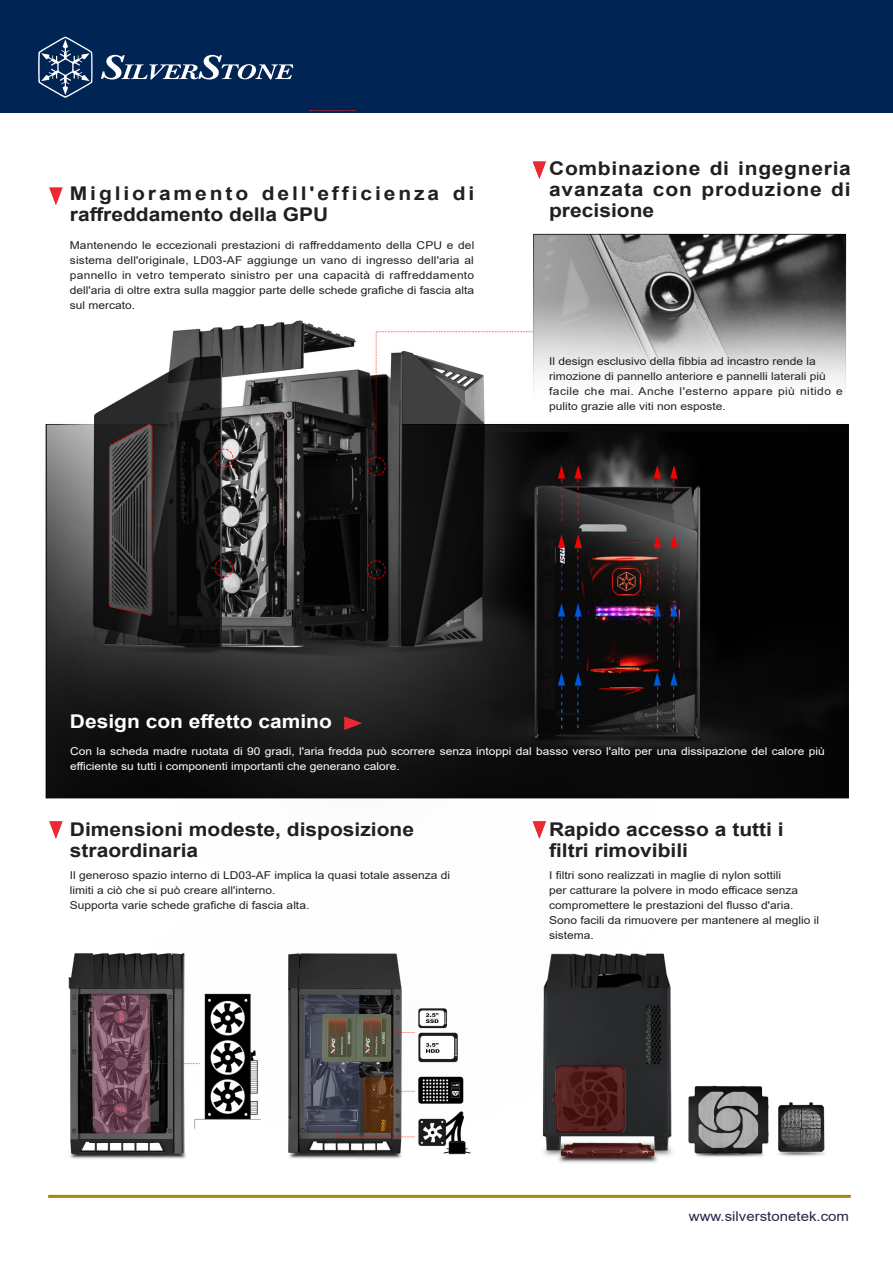
<style>
.page{position:relative;width:893px;height:1263px;background:#fff}
.page>*{position:absolute;margin:0;border:0;box-sizing:border-box;transform-origin:0 0}
.t1{font:700 18.9px/21px "Arial";color:#231f20;text-align:justify;scale:1.11 1}
.t2{font:700 18.9px/21px "Arial";letter-spacing:.14em;color:#231f20;scale:1.11 1}
.t3{font:700 18.9px "Arial";color:#fff;scale:1.11 1}
.t4{font:13.5px "Arial";color:#232747;scale:1.11 1}
.t5{font:10.8px/15px "Arial";color:#231f20;text-align:justify;scale:1.11 1}
.t6{font:10.8px/15px "Arial";color:#fff;scale:1.11 1}
.t7{font:10.8px/15px "Arial";letter-spacing:.035em;color:#231f20;scale:1.11 1}
</style>
<div class="page">
<img style="left:0;top:112px;width:893px;height:1083px">
<div style="left:0;top:0;width:893px;height:112px;background:#002454"></div>
<svg style="left:38px;top:36px;width:55px;height:62px"></svg>
<svg style="left:101px;top:55px;width:192px;height:25px"></svg>
<hr style="left:48px;top:1195px;width:803px;height:3px;background:#ad840a">
<svg style="left:310px;top:110px;width:45px;height:1px"></svg>
<svg style="left:49px;top:188px;width:14px;height:17px"></svg>
<svg style="left:49px;top:821px;width:14px;height:18px"></svg>
<svg style="left:533px;top:821px;width:13px;height:18px"></svg>
<svg style="left:344px;top:717px;width:18px;height:13px"></svg>
<svg style="left:533px;top:162px;width:13px;height:17px"></svg>
<p class="t2" style="left:70px;top:184px;width:366px">Miglioramento dell'efficienza di raffreddamento della GPU</p>
<p class="t5" style="left:70px;top:237px;width:366px">Mantenendo le eccezionali prestazioni di raffreddamento della CPU e del sistema dell'originale, LD03-AF aggiunge un vano di ingresso dell'aria al pannello in vetro temperato sinistro per una capacità di raffreddamento dell'aria di oltre extra sulla maggior parte delle schede grafiche di fascia alta sul mercato.</p>
<p class="t1" style="left:549px;top:158px;width:273px">Combinazione di ingegneria avanzata con produzione di precisione</p>
<p class="t5" style="left:549px;top:354px;width:242px">Il design esclusivo della fibbia ad incastro rende la</p>
<p class="t5" style="left:549px;top:369px;width:251px">rimozione di pannello anteriore e pannelli laterali più</p>
<p class="t7" style="left:549px;top:384px;width:266px">facile che mai. Anche l'esterno appare più nitido e pulito grazie alle viti non esposte.</p>
<p class="t3" style="left:70px;top:708px;width:238px">Design con effetto camino</p>
<p class="t6" style="left:70px;top:743px;width:681px">Con la scheda madre ruotata di 90 gradi, l'aria fredda può scorrere senza intoppi dal basso verso l'alto per una dissipazione del calore più efficiente su tutti i componenti importanti che generano calore.</p>
<p class="t1" style="left:70px;top:818px;width:312px">Dimensioni modeste, disposizione</p>
<p class="t1" style="left:70px;top:839px;width:117px">straordinaria</p>
<p class="t5" style="left:70px;top:867px;width:344px">Il generoso spazio interno di LD03-AF implica la quasi totale assenza di</p>
<p class="t5" style="left:70px;top:882px;width:187px">limiti a ciò che si può creare all'interno.</p>
<p class="t5" style="left:70px;top:897px;width:217px">Supporta varie schede grafiche di fascia alta.</p>
<p class="t1" style="left:549px;top:818px;width:213px">Rapido accesso a tutti i</p>
<p class="t1" style="left:549px;top:839px;width:127px">filtri rimovibili</p>
<p class="t5" style="left:549px;top:867px;width:211px">I filtri sono realizzati in maglie di nylon sottili</p>
<p class="t5" style="left:549px;top:882px;width:226px">per catturare la polvere in modo efficace senza</p>
<p class="t5" style="left:549px;top:897px;width:222px">compromettere le prestazioni del flusso d'aria.</p>
<p class="t5" style="left:549px;top:912px;width:245px">Sono facili da rimuovere per mantenere al meglio il</p>
<p class="t5" style="left:549px;top:927px;width:42px">sistema.</p>
<p class="t4" style="left:689px;top:1207px;width:146px">www.silverstonetek.com</p>
</div>
